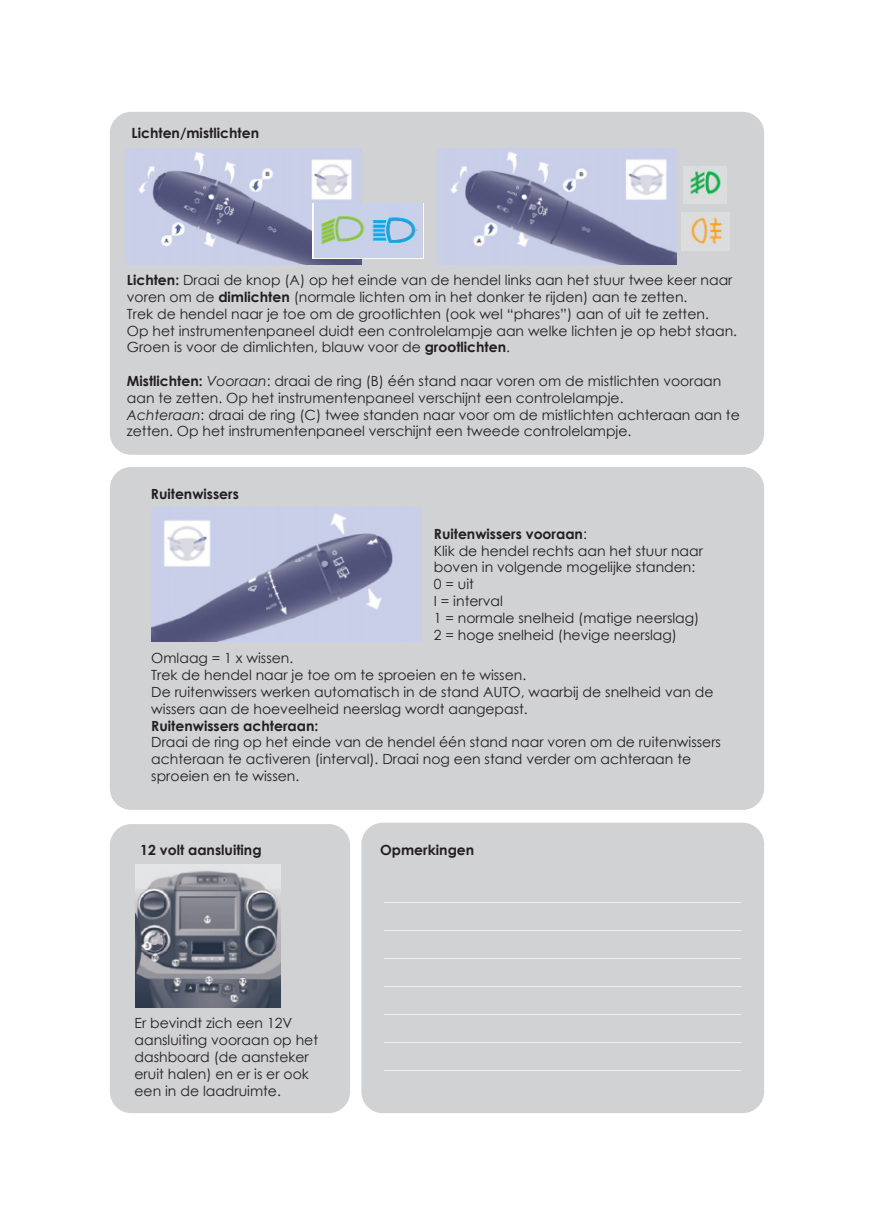
<style>
.page{position:relative;width:874px;height:1225px;background:#fff}
.page>*{position:absolute;margin:0;border:0;box-sizing:border-box;transform-origin:0 0}
.t1{font:14px/16.8px "Century Gothic";color:#231f20}
.t2{font:700 14px/28px "Century Gothic";color:#fff;text-align:justify}
.t3{font:700 14px "Century Gothic";color:#231f20}
.s1{font-weight:700}
.s2{font-style:italic}
.s3{font-size:12px;color:#ee1d23}
</style>
<div class="page">
<div style="left:110px;top:112px;width:653px;height:343px;background:#d1d2d4;border-radius:21px"></div>
<img style="left:125px;top:149px;width:236px;height:115px">
<img style="left:312px;top:203px;width:111px;height:56px">
<img style="left:437px;top:148px;width:239px;height:117px">
<img style="left:683px;top:167px;width:43px;height:36px">
<img style="left:681px;top:212px;width:47px;height:38px">
<div style="left:361px;top:822px;width:402px;height:291px;background:#d1d2d4;border-radius:21px"></div>
<div style="left:110px;top:824px;width:240px;height:289px;background:#d1d2d4;border-radius:21px"></div>
<img style="left:136px;top:865px;width:144px;height:142px">
<div style="left:110px;top:467px;width:653px;height:343px;background:#d1d2d4;border-radius:21px"></div>
<img style="left:151px;top:507px;width:270px;height:134px">
<p class="t3" style="left:131px;top:122px;width:129px">Lichten/mistlichten</p>
<p class="t1" style="left:127px;top:271px;width:611px"><span class="s1">Lichten:</span> Draai de knop (A) op het einde van de hendel links aan het stuur twee keer naar voren om de <span class="s1">dimlichten</span> (normale lichten om in het donker te rijden) aan te zetten.<br>Trek de hendel naar je toe om de grootlichten (ook wel “phares”) aan of uit te zetten.<br>Op het instrumentenpaneel duidt een controlelampje aan welke lichten je op hebt staan.<br>Groen is voor de dimlichten, blauw voor de <span class="s1">grootlichten</span>.</p>
<p class="t1" style="left:127px;top:372px;width:614px"><span class="s1">Mistlichten:</span> <span class="s2">Vooraan</span>: draai de ring (B) één stand naar voren om de mistlichten vooraan aan te zetten. Op het instrumentenpaneel verschijnt een controlelampje.<br><span class="s2">Achteraan</span>: draai de ring (C) twee standen naar voor om de mistlichten achteraan aan te zetten. Op het instrumentenpaneel verschijnt een tweede controlelampje.</p>
<p class="t3" style="left:151px;top:483px;width:89px">Ruitenwissers</p>
<p class="t3" style="left:139px;top:487px;width:161px">Ruitenwissers <span class="s3">PAGE 77-79</span></p>
<p class="t1" style="left:433px;top:525px;width:270px"><span class="s1">Ruitenwissers vooraan</span>:<br>Klik de hendel rechts aan het stuur naar boven in volgende mogelijke standen:<br>0 = uit<br>I = interval<br>1 = normale snelheid (matige neerslag)<br>2 = hoge snelheid (hevige neerslag)</p>
<p class="t1" style="left:151px;top:649px;width:563px">Omlaag = 1 x wissen.<br>Trek de hendel naar je toe om te sproeien en te wissen.<br>De ruitenwissers werken automatisch in de stand AUTO, waarbij de snelheid van de wissers aan de hoeveelheid neerslag wordt aangepast.</p>
<p class="t3" style="left:151px;top:715px;width:168px">Ruitenwissers achteraan:</p>
<p class="t1" style="left:151px;top:733px;width:571px">Draai de ring op het einde van de hendel één stand naar voren om de ruitenwissers achteraan te activeren (interval). Draai nog een stand verder om achteraan te sproeien en te wissen.</p>
<p class="t3" style="left:140px;top:839px;width:123px">12 volt aansluiting</p>
<p class="t3" style="left:380px;top:839px;width:96px">Opmerkingen</p>
<p class="t1" style="left:134px;top:1014px;width:185px">Er bevindt zich een 12V aansluiting vooraan op het dashboard (de aansteker eruit halen) en er is er ook een in de laadruimte.</p>
<p class="t2" style="left:384px;top:881px;width:359px">___________________________________________________ ___________________________________________________ ___________________________________________________ ___________________________________________________ ___________________________________________________ ___________________________________________________ ___________________________________________________</p>
</div>
